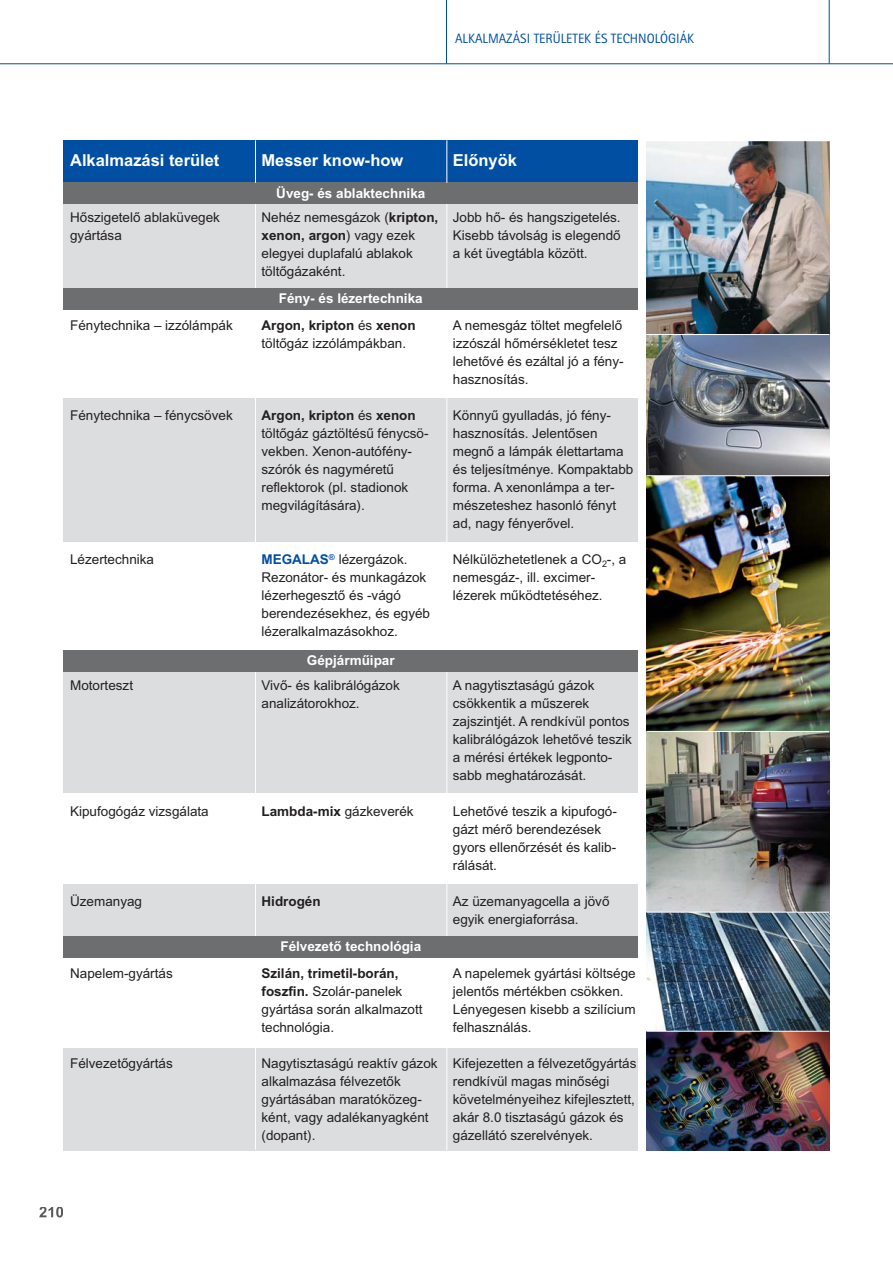
<style>
.page{position:relative;width:893px;height:1263px;background:#fff}
.page>*{position:absolute;margin:0;border:0;box-sizing:border-box;transform-origin:0 0}
.t1{font:16.5px "Arial HU Bold";color:#fff}
.t2{font:13.5px/18px "Arial HU";color:#231f20}
.t3{font:13.5px "Arial HU Bold";color:#231f20}
.t4{font:13.5px "Arial HU Bold";color:#fff}
.t5{font:13.5px "AT Rotis Sans Serif";color:#004fa3}
.s1{font-family:"Arial HU Bold"}
.s2{font-family:"Arial HU"}
.s3{font-family:"Arial HU Bold";color:#004fa3}
</style>
<div class="page">
<div style="left:64px;top:201px;width:574px;height:97px;background:#dcddde"></div>
<div style="left:64px;top:398px;width:574px;height:143px;background:#dcddde"></div>
<div style="left:64px;top:662px;width:574px;height:130px;background:#dcddde"></div>
<div style="left:64px;top:884px;width:574px;height:67px;background:#dcddde"></div>
<div style="left:64px;top:1048px;width:574px;height:102px;background:#dcddde"></div>
<img style="left:646px;top:141px;width:183px;height:1009px">
<svg style="left:39px;top:1207px;width:24px;height:10px"></svg>
<hr style="left:0;top:63px;width:893px;height:1px;background:#004fa3">
<hr style="left:446px;top:0;width:1px;height:64px;background:#004fa3">
<hr style="left:829px;top:0;width:1px;height:64px;background:#004fa3">
<div style="left:64px;top:140px;width:574px;height:48px;background:#004fa3"></div>
<div style="left:64px;top:183px;width:574px;height:21px;background:#6d6e70"></div>
<hr style="left:446px;top:204px;width:1px;height:946px;background:#fff">
<hr style="left:446px;top:140px;width:1px;height:43px;background:#fff">
<hr style="left:255px;top:204px;width:1px;height:945px;background:#fff">
<hr style="left:255px;top:140px;width:1px;height:43px;background:#fff">
<div style="left:64px;top:288px;width:574px;height:21px;background:#6d6e70"></div>
<div style="left:64px;top:651px;width:574px;height:21px;background:#6d6e70"></div>
<div style="left:64px;top:936px;width:574px;height:21px;background:#6d6e70"></div>
<hr style="left:646px;top:334px;width:183px;height:1px;background:#fff">
<hr style="left:646px;top:730px;width:183px;height:1px;background:#fff">
<hr style="left:646px;top:912px;width:183px;height:1px;background:#fff">
<hr style="left:646px;top:1031px;width:183px;height:1px;background:#fff">
<hr style="left:646px;top:475px;width:183px;height:1px;background:#fff">
<hr style="left:646px;top:731px;width:183px;height:1px;background:#fff">
<p class="t5" style="left:455px;top:30px;width:241px">ALKALMAZÁSI TERÜLETEK ÉS TECHNOLÓGIÁK</p>
<p class="t1" style="left:70px;top:154px;width:151px">Alkalmazási terület</p>
<p class="t1" style="left:261px;top:154px;width:143px">Messer know-how</p>
<p class="t4" style="left:276px;top:188px;width:151px">Üveg- és ablaktechnika</p>
<p class="t2" style="left:70px;top:209px;width:151px">Hôszigetelô ablaküvegek gyártása</p>
<p class="t2" style="left:261px;top:209px;width:178px">Nehéz nemesgázok (<span class="s1">kripton,</span></p>
<p class="t3" style="left:261px;top:230px;width:155px">xenon, argon<span class="s2">) vagy ezek</span></p>
<p class="t2" style="left:261px;top:245px;width:153px">elegyei duplafalú ablakok töltôgázaként.</p>
<p class="t4" style="left:279px;top:293px;width:145px">Fény- és lézertechnika</p>
<p class="t2" style="left:70px;top:317px;width:164px">Fénytechnika — izzólámpák</p>
<p class="t3" style="left:261px;top:320px;width:156px">Argon, kripton <span class="s2">és</span> xenon</p>
<p class="t2" style="left:261px;top:335px;width:146px">töltôgáz izzólámpákban.</p>
<p class="t2" style="left:70px;top:407px;width:164px">Fénytechnika — fénycsövek</p>
<p class="t3" style="left:261px;top:410px;width:156px">Argon, kripton <span class="s2">és</span> xenon</p>
<p class="t2" style="left:261px;top:425px;width:169px">töltôgáz gáztöltésû fénycsö - vekben. Xenon-autófény - szórók és nagyméretû reflektorok (pl. stadionok megvilágítására).</p>
<p class="t2" style="left:70px;top:551px;width:85px">Lézertechnika</p>
<p class="t2" style="left:261px;top:551px;width:170px"><span class="s3">MEGALAS</span><sup>®</sup> lézergázok.<br>Rezonátor- és munkagázok lézerhegesztô és -vágó berendezésekhez, és egyéb lézeralkalmazásokhoz.</p>
<p class="t4" style="left:307px;top:656px;width:89px">Gépjármûipar</p>
<p class="t2" style="left:70px;top:677px;width:64px">Motorteszt</p>
<p class="t2" style="left:261px;top:677px;width:140px">Vivô- és kalibrálógázok analizátorokhoz.</p>
<p class="t2" style="left:70px;top:803px;width:140px">Kipufogógáz vizsgálata</p>
<p class="t3" style="left:261px;top:806px;width:154px">Lambda-mix <span class="s2">gázkeverék</span></p>
<p class="t2" style="left:70px;top:893px;width:73px">Üzemanyag</p>
<p class="t3" style="left:261px;top:896px;width:61px">Hidrogén</p>
<p class="t4" style="left:280px;top:941px;width:142px">Félvezetô technológia</p>
<p class="t2" style="left:70px;top:965px;width:104px">Napelem-gyártás</p>
<p class="t2" style="left:70px;top:1055px;width:104px">Félvezetôgyártás</p>
<p class="t3" style="left:261px;top:968px;width:139px">Szilán, trimetil-borán,</p>
<p class="t2" style="left:261px;top:983px;width:163px"><span class="s1">foszfin.</span> Szolár-panelek gyártása során alkalmazott technológia.</p>
<p class="t2" style="left:261px;top:1055px;width:178px">Nagytisztaságú reaktív gázok alkalmazása félvezetôk gyártásában marató közeg - ként, vagy adalékanyagként (dopant).</p>
<p class="t1" style="left:453px;top:154px;width:66px">Elônyök</p>
<p class="t2" style="left:453px;top:209px;width:169px;text-align:justify">Jobb hô- és hangszigetelés.<br>Kisebb távolság is elegendô a két üvegtábla között.</p>
<p class="t2" style="left:453px;top:317px;width:172px">A nemesgáz töltet megfelelô izzószál hômérsékletet tesz lehetôvé és ezáltal jó a fény&shy;hasznosítás.</p>
<p class="t2" style="left:453px;top:407px;width:182px">Könnyû gyulladás, jó fény&shy;hasznosítás. Jelentôsen megnô a lámpák élettartama és teljesítménye. Kompaktabb forma. A xenonlámpa a ter&shy;mészeteshez hasonló fényt ad, nagy fényerôvel.</p>
<p class="t2" style="left:453px;top:551px;width:175px">Nélkülözhetetlenek a CO<sub>2</sub>-, a nemesgáz-, ill. excimer&shy;lézerek mûködtetéséhez.</p>
<p class="t2" style="left:453px;top:677px;width:181px">A nagytisztaságú gázok csökkentik a mûszerek zajszintjét. A rendkívül pontos kalibrálógázok lehetôvé teszik a mérési értékek legponto&shy;sabb meghatározását.</p>
<p class="t2" style="left:453px;top:803px;width:166px">Lehetôvé teszik a kipufogó - gázt mérô berendezések gyors ellenôrzését és kalib - rálását.</p>
<p class="t2" style="left:453px;top:893px;width:158px">Az üzemanyagcella a jövô egyik energiaforrása.</p>
<p class="t2" style="left:453px;top:965px;width:184px">A napelemek gyártási költsége jelentôs mértékben csökken.<br>Lényegesen kisebb a szilícium felhasználás.</p>
<p class="t2" style="left:453px;top:1055px;width:185px">Kifejezetten a félvezetôgyártás rendkívül magas minôségi követelményeihez kifejlesztett, akár 8.0 tisztaságú gázok és gázellátó szerelvények.</p>
</div>
